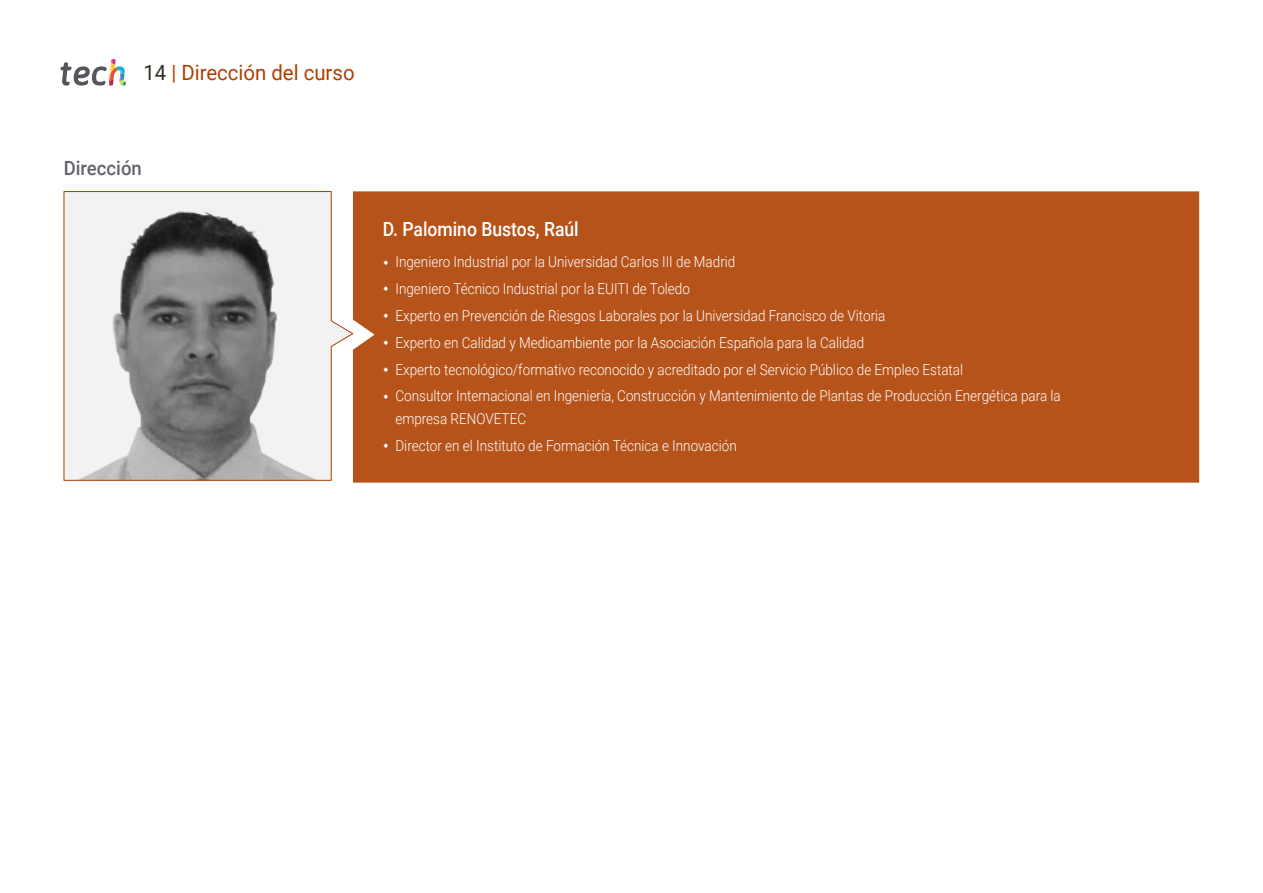
<style>
.page{position:relative;width:1263px;height:893px;background:#fff}
.page>*{position:absolute;margin:0;border:0;box-sizing:border-box;transform-origin:0 0}
.t1{font:21px "Roboto";color:#ae4000}
.t2{font:500 19.5px "Roboto";color:#fff;scale:.9 1}
.t3{font:500 19.5px "Roboto";color:#61646a;scale:.95 1}
.t4{font:300 15px/26.7px "Roboto";color:#fff;scale:.9 1}
.s1{color:#312e20}
</style>
<div class="page">
<svg style="left:61px;top:59px;width:65px;height:27px"></svg>
<div style="left:353px;top:191px;width:846px;height:292px;background:#b6531a"></div>
<svg style="left:64px;top:191px;width:289px;height:290px"></svg>
<svg style="left:384px;top:260px;width:4px;height:5px"></svg>
<svg style="left:384px;top:287px;width:4px;height:5px"></svg>
<svg style="left:384px;top:313px;width:4px;height:5px"></svg>
<svg style="left:384px;top:340px;width:4px;height:5px"></svg>
<svg style="left:384px;top:367px;width:4px;height:5px"></svg>
<svg style="left:384px;top:394px;width:4px;height:5px"></svg>
<svg style="left:384px;top:443px;width:4px;height:5px"></svg>
<h1 class="t1" style="left:144px;top:57px;width:213px"><span class="s1">14</span> | Dirección del curso</h1>
<h2 class="t3" style="left:64px;top:155px;width:84px">Dirección</h2>
<h2 class="t2" style="left:383px;top:215px;width:219px">D. Palomino Bustos, Raúl</h2>
<p class="t4" style="left:395px;top:248px;width:741px">Ingeniero Industrial por la Universidad Carlos III de Madrid<br>Ingeniero Técnico Industrial por la EUITI de Toledo<br>Experto en Prevención de Riesgos Laborales por la Universidad Francisco de Vitoria<br>Experto en Calidad y Medioambiente por la Asociación Española para la Calidad<br>Experto tecnológico/formativo reconocido y acreditado por el Servicio Público de Empleo Estatal<br>Consultor Internacional en Ingeniería, Construcción y Mantenimiento de Plantas de Producción Energética para la</p>
<p class="t4" style="left:395px;top:404px;width:381px">empresa RENOVETEC<br>Director en el Instituto de Formación Técnica e Innovación</p>
</div>
